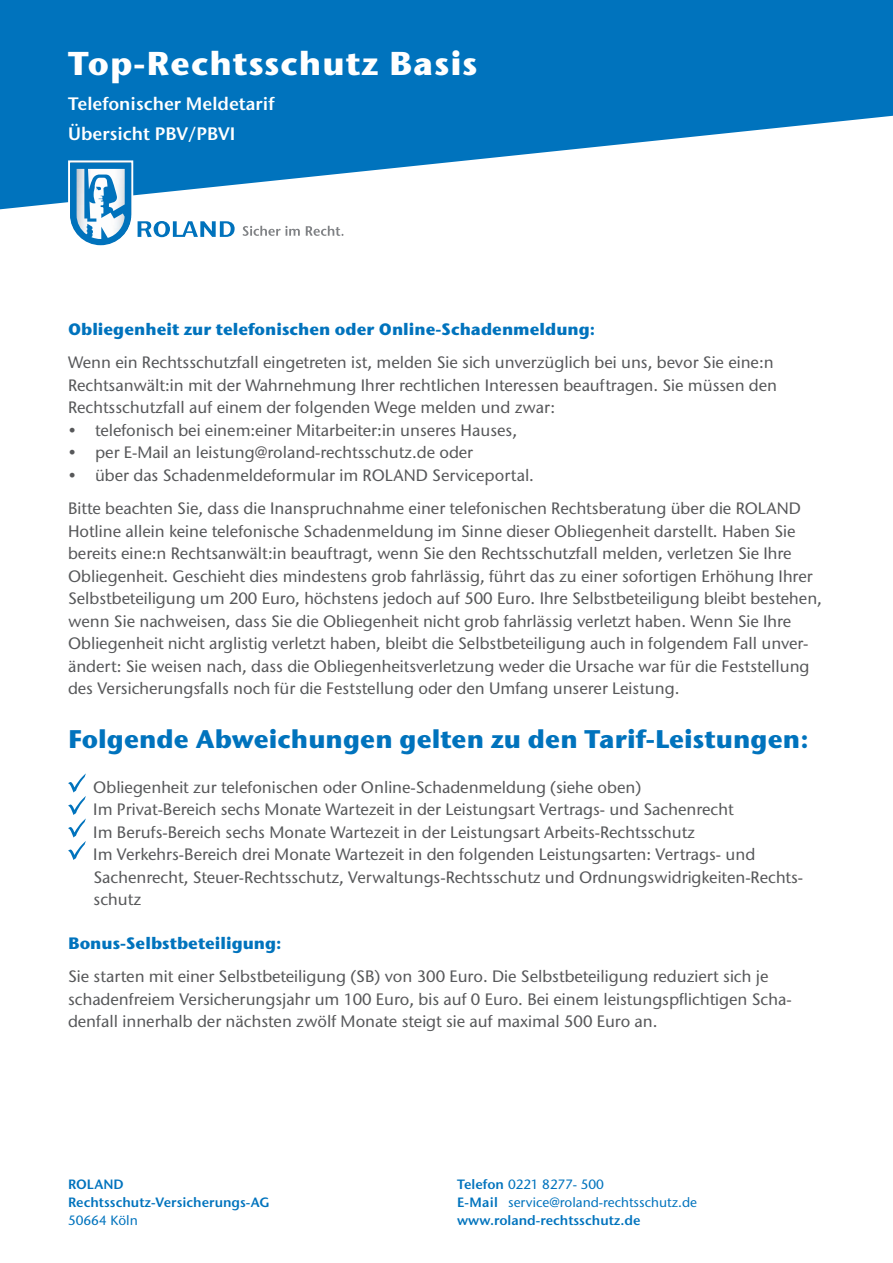
<style>
.page{position:relative;width:893px;height:1263px;background:#fff}
.page>*{position:absolute;margin:0;border:0;box-sizing:border-box;transform-origin:0 0}
.t1{font:700 33px "Stone Sans ITC Std";letter-spacing:.03em;color:#fff}
.t2{font:700 25.5px "Stone Sans ITC Std";color:#0073bd}
.t3{font:600 18px/30px "Stone Sans ITC Std";color:#fff}
.t4{font:500 16.5px/22.5px "Stone Sans ITC Std";color:#57585a}
.t5{font:700 16.5px "Stone Sans ITC Std";color:#0073bd}
.t6{font:500 13.5px/18px "Stone Sans ITC Std";color:#0073bd}
.t7{font:600 13.5px/18px "Stone Sans ITC Std";color:#0073bd}
.s1{font-weight:600}
</style>
<div class="page">
<svg style="left:0;top:0;width:893px;height:209px;fill:#0073bd"></svg>
<svg style="left:242px;top:226px;width:102px;height:10px"></svg>
<svg style="left:68px;top:160px;width:167px;height:86px"></svg>
<svg style="left:68px;top:773px;width:18px;height:87px"></svg>
<h1 class="t1" style="left:68px;top:42px;width:411px">Top-Rechtsschutz Basis</h1>
<p class="t3" style="left:68px;top:88px;width:208px">Telefonischer Meldetarif<br>Übersicht PBV/PBVI</p>
<p class="t5" style="left:68px;top:319px;width:529px">Obliegenheit zur telefonischen oder Online-Schadenmeldung:</p>
<p class="t4" style="left:68px;top:351px;width:711px">Wenn ein Rechtsschutzfall eingetreten ist, melden Sie sich unverzüglich bei uns, bevor Sie eine:n<br>Rechtsanwält:in mit der Wahrnehmung Ihrer rechtlichen Interessen beauftragen. Sie müssen den<br>Rechtsschutzfall auf einem der folgenden Wege melden und zwar:</p>
<p class="t4" style="left:68px;top:419px;width:451px">• telefonisch bei einem:einer Mitarbeiter:in unseres Hauses,</p>
<p class="t4" style="left:68px;top:441px;width:407px">• per E-Mail an leistung@roland-rechtsschutz.de oder</p>
<p class="t4" style="left:68px;top:458px;width:734px;line-height:33.2px">• über das Schadenmeldeformular im ROLAND Serviceportal.<br>Bitte beachten Sie, dass die Inanspruchnahme einer telefonischen Rechtsberatung über die ROLAND</p>
<p class="t4" style="left:68px;top:519px;width:755px">Hotline allein keine telefonische Schadenmeldung im Sinne dieser Obliegenheit darstellt. Haben Sie bereits eine:n Rechtsanwält:in beauftragt, wenn Sie den Rechtsschutzfall melden, verletzen Sie Ihre Obliegenheit. Geschieht dies mindestens grob fahrlässig, führt das zu einer sofortigen Erhöhung Ihrer Selbstbeteiligung um 200 Euro, höchstens jedoch auf 500 Euro. Ihre Selbstbeteiligung bleibt bestehen, wenn Sie nachweisen, dass Sie die Obliegenheit nicht grob fahrlässig verletzt haben. Wenn Sie Ihre Obliegenheit nicht arglistig verletzt haben, bleibt die Selbstbeteiligung auch in folgendem Fall unver&shy;ändert: Sie weisen nach, dass die Obliegenheitsverletzung weder die Ursache war für die Feststellung des Versicherungsfalls noch für die Feststellung oder den Umfang unserer Leistung.</p>
<h2 class="t2" style="left:68px;top:723px;width:742px">Folgende Abweichungen gelten zu den Tarif-Leistungen:</h2>
<p class="t4" style="left:93px;top:775px;width:711px">Obliegenheit zur telefonischen oder Online-Schadenmeldung (siehe oben)<br>Im Privat-Bereich sechs Monate Wartezeit in der Leistungsart Vertrags- und Sachenrecht<br>Im Berufs-Bereich sechs Monate Wartezeit in der Leistungsart Arbeits-Rechtsschutz<br>Im Verkehrs-Bereich drei Monate Wartezeit in den folgenden Leistungsarten: Vertrags- und Sachenrecht, Steuer-Rechtsschutz, Verwaltungs-Rechtsschutz und Ordnungswidrigkeiten-Rechts&shy;schutz</p>
<p class="t5" style="left:68px;top:933px;width:215px">Bonus-Selbstbeteiligung:</p>
<p class="t4" style="left:68px;top:965px;width:725px">Sie starten mit einer Selbstbeteiligung (SB) von 300 Euro. Die Selbstbeteiligung reduziert sich je schadenfreiem Versicherungsjahr um 100 Euro, bis auf 0 Euro. Bei einem leistungspflichtigen Scha&shy;denfall innerhalb der nächsten zwölf Monate steigt sie auf maximal 500 Euro an.</p>
<p class="t7" style="left:68px;top:1175px;width:203px">ROLAND<br>Rechtsschutz-Versicherungs-AG</p>
<p class="t6" style="left:68px;top:1211px;width:71px">50664 Köln</p>
<p class="t6" style="left:457px;top:1175px;width:241px"><span class="s1">Telefon</span> 0221 8277- 500<br><span class="s1">E-Mail</span> service@roland-rechtsschutz.de <span class="s1">www.roland-rechtsschutz.de</span></p>
</div>
